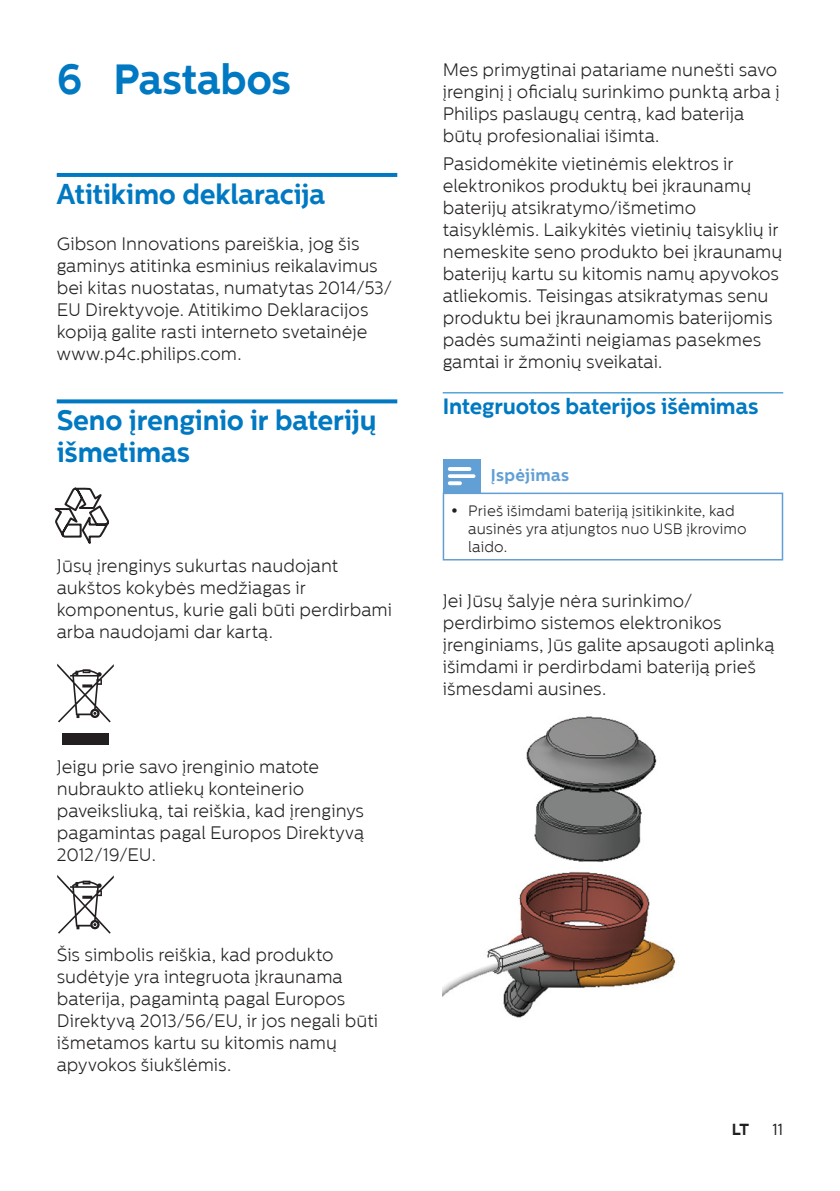
<style>
.page{position:relative;width:840px;height:1191px;background:#fff}
.page>*{position:absolute;margin:0;border:0;box-sizing:border-box;transform-origin:0 0}
.LIELAIS_VIRSRAKSTS{font:700 42px "Centrale Sans";letter-spacing:-.015em;color:#0079c2}
.VIRSRAKSTS{font:700 28px/32px "Centrale Sans";letter-spacing:-.01em;color:#0079c2}
.mazais_VIRSRAKSTS{font:700 22px "Centrale Sans";letter-spacing:-.005em;color:#0079c2}
.PARASTS{font:300 18px/22px "Centrale Sans";color:#231f20}
.KASTE_piezīme{font:700 17px "Centrale Sans";letter-spacing:.015em;color:#629fd5}
.t1{font:700 16px "Centrale Sans";color:#231f20}
.t2{font:16px "Centrale Sans";color:#231f20}
.PIEZĪME{font:300 15px/18px "Centrale Sans";letter-spacing:.01em;color:#231f20}
</style>
<div class="page">
<hr style="left:57px;top:173px;width:340px;height:4px;background:#0079c2">
<svg style="left:57px;top:399px;width:340px;height:4px"></svg>
<hr style="left:442px;top:392px;width:340px;height:1px;background:#0079c2">
<div style="left:442px;top:492px;width:340px;height:68px;border:2px solid #629fd5"></div>
<div style="left:442px;top:459px;width:38px;height:34px;background:#629fd5"></div>
<svg style="left:447px;top:467px;width:28px;height:18px"></svg>
<svg style="left:54px;top:487px;width:55px;height:57px"></svg>
<div style="left:62px;top:733px;width:47px;height:12px;background:#231f20"></div>
<svg style="left:57px;top:663px;width:57px;height:59px"></svg>
<svg style="left:57px;top:875px;width:57px;height:58px"></svg>
<img style="left:442px;top:716px;width:234px;height:302px">
<p class="LIELAIS_VIRSRAKSTS" style="left:57px;top:54px;width:236px">6 Pastabos</p>
<p class="VIRSRAKSTS" style="left:57px;top:177px;width:270px">Atitikimo deklaracija</p>
<p class="PARASTS" style="left:57px;top:233px;width:337px">Gibson Innovations pareiškia, jog šis gaminys atitinka esminius reikalavimus bei kitas nuostatas, numatytas 2014/53/ EU Direktyvoje. Atitikimo Deklaracijos kopiją galite rasti interneto svetainėje www.p4c.philips.com.</p>
<p class="VIRSRAKSTS" style="left:57px;top:404px;width:321px">Seno įrenginio ir baterijų išmetimas</p>
<p class="PARASTS" style="left:57px;top:554px;width:337px">Jūsų įrenginys sukurtas naudojant aukštos kokybės medžiagas ir komponentus, kurie gali būti perdirbami arba naudojami dar kartą.</p>
<p class="PARASTS" style="left:57px;top:755px;width:309px">Jeigu prie savo įrenginio matote nubraukto atliekų konteinerio paveiksliuką, tai reiškia, kad įrenginys pagamintas pagal Europos Direktyvą<br>2012/19/EU.</p>
<p class="PARASTS" style="left:57px;top:944px;width:323px">Šis simbolis reiškia, kad produkto sudėtyje yra integruota įkraunama baterija, pagamintą pagal Europos Direktyvą 2013/56/EU, ir jos negali būti išmetamos kartu su kitomis namų apyvokos šiukšlėmis.</p>
<p class="PARASTS" style="left:442px;top:59px;width:338px">Mes primygtinai patariame nunešti savo įrenginį į oficialų surinkimo punktą arba į Philips paslaugų centrą, kad baterija būtų profesionaliai išimta.</p>
<p class="PARASTS" style="left:442px;top:152px;width:341px">Pasidomėkite vietinėmis elektros ir elektronikos produktų bei įkraunamų baterijų atsikratymo/išmetimo taisyklėmis. Laikykitės vietinių taisyklių ir nemeskite seno produkto bei įkraunamų baterijų kartu su kitomis namų apyvokos atliekomis. Teisingas atsikratymas senu produktu bei įkraunamomis baterijomis padės sumažinti neigiamas pasekmes gamtai ir žmonių sveikatai.</p>
<p class="mazais_VIRSRAKSTS" style="left:442px;top:393px;width:317px">Integruotos baterijos išėmimas</p>
<p class="KASTE_piezīme" style="left:490px;top:465px;width:80px">Įspėjimas</p>
<p class="PIEZĪME" style="left:468px;top:501px;width:280px">Prieš išimdami bateriją įsitikinkite, kad ausinės yra atjungtos nuo USB įkrovimo laido.</p>
<p class="PARASTS" style="left:442px;top:590px;width:333px">Jei Jūsų šalyje nėra surinkimo/ perdirbimo sistemos elektronikos įrenginiams, Jūs galite apsaugoti aplinką išimdami ir perdirbdami bateriją prieš išmesdami ausines.</p>
<p class="t1" style="left:731px;top:1119px;width:19px">LT</p>
<p class="t2" style="left:772px;top:1120px;width:12px">11</p>
</div>
